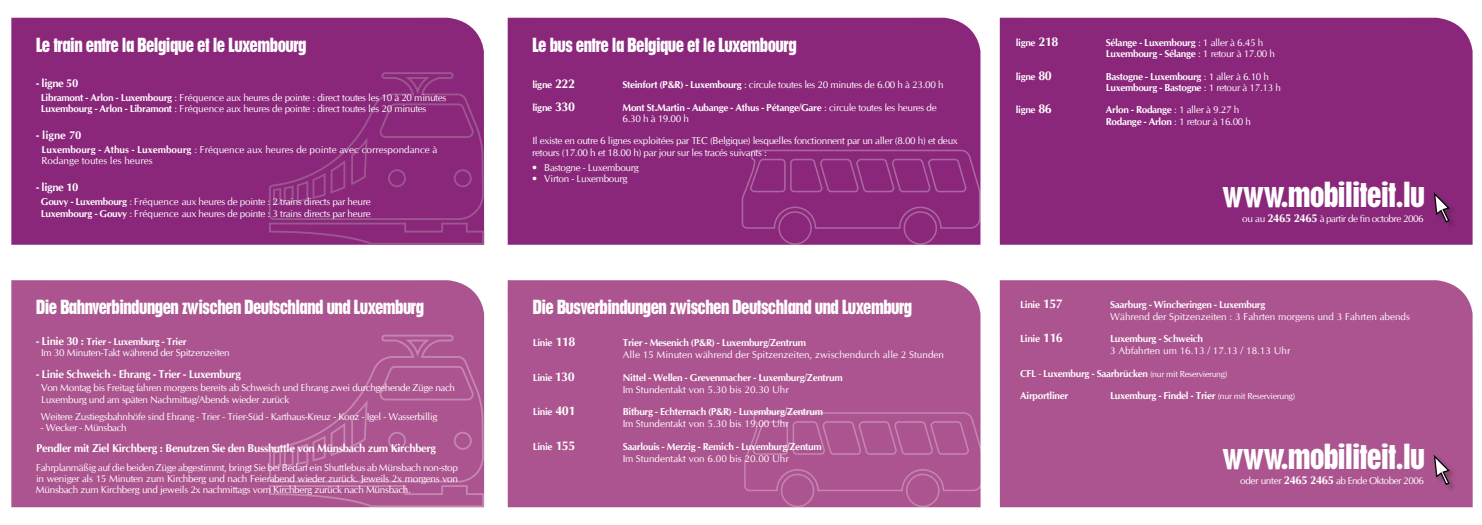
<style>
.page{position:relative;width:1482px;height:525px;background:#fff}
.page>*{position:absolute;margin:0;border:0;box-sizing:border-box;transform-origin:0 0}
.t1{font:700 condensed 33.25px "Placard MT Std";letter-spacing:-.03em;color:#fff}
.t2{font:700 condensed 18.75px "Placard MT Std";letter-spacing:-.03em;color:#fff}
.t3{font:700 11.25px "CG Omega";letter-spacing:-.03em;color:#fff}
.t4{font:10px/11.2px "CG Omega";letter-spacing:-.03em;color:#fff}
.t5{font:700 10px/11.2px "CG Omega";letter-spacing:-.03em;color:#fff}
.t6{font:10px/11.2px "CG Omega";color:#fff}
.t7{font:10px "CG Omega";letter-spacing:-.05em;color:#fff}
.s1{font-weight:700}
.s2{font-size:12.5px}
.s3{font-weight:400}
.s4{font-weight:700;font-size:11.25px}
.s5{font-weight:400;font-size:8.75px}
</style>
<div class="page">
<div style="left:11px;top:18px;width:473px;height:226px;background:#8a277b"></div>
<svg style="left:268px;top:221px;width:217px;height:24px;background:#8e317f"></svg>
<div style="left:268px;top:71px;width:216px;height:150px;background:#8a277b"></div>
<div style="left:454px;top:169px;width:18px;height:18px;border:2px solid #9d5790;border-radius:50%"></div>
<div style="left:388px;top:169px;width:18px;height:18px;border:2px solid #9d5790;border-radius:50%"></div>
<svg style="left:272px;top:138px;width:97px;height:68px;background:#8c2d7d"></svg>
<svg style="left:379px;top:75px;width:94px;height:64px;background:#8c2d7d"></svg>
<div style="left:507px;top:18px;width:473px;height:226px;background:#8a277b"></div>
<div style="left:778px;top:211px;width:33px;height:33px;border:2px solid #fff;border-radius:50%"></div>
<div style="left:903px;top:211px;width:34px;height:33px;border:2px solid #fff;border-radius:50%"></div>
<svg style="left:740px;top:149px;width:241px;height:80px;background:#8e2e7f"></svg>
<div style="left:11px;top:280px;width:473px;height:227px;background:#ac548f"></div>
<svg style="left:268px;top:484px;width:217px;height:24px;background:#b26298"></svg>
<div style="left:268px;top:333px;width:216px;height:150px;background:#ac548f"></div>
<div style="left:454px;top:431px;width:18px;height:18px;border:2px solid #fff;border-radius:50%"></div>
<div style="left:388px;top:431px;width:18px;height:18px;border:2px solid #fff;border-radius:50%"></div>
<svg style="left:272px;top:400px;width:97px;height:68px;background:#af5a93"></svg>
<svg style="left:379px;top:338px;width:94px;height:63px;background:#af5b93"></svg>
<div style="left:507px;top:280px;width:473px;height:227px;background:#ac548f"></div>
<div style="left:780px;top:473px;width:34px;height:34px;border:2px solid #fff;border-radius:50%"></div>
<div style="left:906px;top:473px;width:33px;height:34px;border:2px solid #fff;border-radius:50%"></div>
<svg style="left:743px;top:411px;width:238px;height:80px;background:#ae5992"></svg>
<div style="left:999px;top:18px;width:473px;height:226px;background:#8a277b"></div>
<div style="left:999px;top:280px;width:473px;height:227px;background:#ac548f"></div>
<div style="left:1432px;top:192px;width:24px;height:38px;background:#231f20;opacity:.3"></div>
<svg style="left:1432px;top:190px;width:18px;height:33px"></svg>
<div style="left:1432px;top:454px;width:24px;height:38px;background:#231f20;opacity:.3"></div>
<svg style="left:1432px;top:452px;width:18px;height:34px"></svg>
<h2 class="t2" style="left:36px;top:34px;width:272px">Le train entre la Belgique et le Luxembourg</h2>
<p class="t3" style="left:36px;top:76px;width:44px">- ligne 50</p>
<p class="t4" style="left:41px;top:92px;width:407px"><span class="s1">Libramont - Arlon - Luxembourg</span> : Fréquence aux heures de pointe : direct toutes les 10 à 20 minutes<br><span class="s1">Luxembourg - Arlon - Libramont</span> : Fréquence aux heures de pointe : direct toutes les 20 minutes</p>
<p class="t3" style="left:36px;top:128px;width:47px">- ligne 70</p>
<p class="t6" style="left:42px;top:144px;width:397px"><span class="s1">Luxembourg - Athus - Luxembourg</span> : Fréquence aux heures de pointe avec correspondance à<br>Rodange toutes les heures</p>
<p class="t3" style="left:36px;top:180px;width:44px">- ligne 10</p>
<p class="t4" style="left:41px;top:196px;width:331px;line-height:12px"><span class="s1">Gouvy - Luxembourg</span> : Fréquence aux heures de pointe : 2 trains directs par heure<br><span class="s1">Luxembourg - Gouvy</span> : Fréquence aux heures de pointe : 3 trains directs par heure</p>
<h2 class="t2" style="left:532px;top:34px;width:266px">Le bus entre la Belgique et le Luxembourg</h2>
<p class="t5" style="left:532px;top:79px;width:44px">ligne <span class="s2">222</span></p>
<p class="t4" style="left:622px;top:79px;width:323px"><span class="s1">Steinfort (P&amp;R) - Luxembourg</span> : circule toutes les 20 minutes de 6.00 h à 23.00 h</p>
<p class="t5" style="left:532px;top:101px;width:44px">ligne <span class="s2">330</span></p>
<p class="t5" style="left:622px;top:101px;width:316px">Mont St.Martin - Aubange - Athus - Pétange/Gare <span class="s3">: circule toutes les heures de<br>6.30 h à 19.00 h</span></p>
<p class="t4" style="left:532px;top:135px;width:427px">Il existe en outre 6 lignes exploitées par TEC (Belgique) lesquelles fonctionnent par un aller (8.00 h) et deux retours (17.00 h et 18.00 h) par jour sur les tracés suivants :</p>
<p class="t4" style="left:532px;top:162px;width:108px">• Bastogne - Luxembourg</p>
<p class="t4" style="left:532px;top:173px;width:97px">• Virton - Luxembourg</p>
<p class="t5" style="left:1015px;top:37px;width:44px">ligne <span class="s2">218</span></p>
<p class="t5" style="left:1105px;top:37px;width:171px">Sélange - Luxembourg <span class="s3">: 1 aller à 6.45 h<br></span>Luxembourg - Sélange <span class="s3">: 1 retour à 17.00 h</span></p>
<p class="t5" style="left:1015px;top:70px;width:38px">ligne <span class="s2">80</span></p>
<p class="t5" style="left:1105px;top:70px;width:176px">Bastogne - Luxembourg <span class="s3">: 1 aller à 6.10 h<br></span>Luxembourg - Bastogne <span class="s3">: 1 retour à 17.13 h</span></p>
<p class="t5" style="left:1015px;top:104px;width:38px">ligne <span class="s2">86</span></p>
<p class="t4" style="left:1105px;top:104px;width:147px"><span class="s1">Arlon - Rodange</span> : 1 aller à 9.27 h<br><span class="s1">Rodange - Arlon</span> : 1 retour à 16.00 h</p>
<h1 class="t1" style="left:1222px;top:175px;width:204px">www.mobiliteit.lu</h1>
<p class="t7" style="left:1241px;top:212px;width:183px">ou au <span class="s4">2465 2465</span> à partir de fin octobre 2006</p>
<h2 class="t2" style="left:36px;top:296px;width:389px">Die Bahnverbindungen zwischen Deutschland und Luxemburg</h2>
<p class="t4" style="left:41px;top:336px;width:190px;text-indent:-5px"><span class="s4">- Linie 30 :</span> <span class="s1">Trier - Luxemburg - Trier<br></span>Im 30 Minuten-Takt während der Spitzenzeiten</p>
<p class="t3" style="left:36px;top:366px;width:206px">- Linie Schweich - Ehrang - Trier - Luxemburg</p>
<p class="t4" style="left:41px;top:382px;width:415px">Von Montag bis Freitag fahren morgens bereits ab Schweich und Ehrang zwei durchgehende Züge nach<br>Luxemburg und am späten Nachmittag/Abends wieder zurück</p>
<p class="t4" style="left:41px;top:411px;width:398px">Weitere Zustiegsbahnhöfe sind Ehrang - Trier - Trier-Süd - Karthaus-Kreuz - Konz - Igel - Wasserbillig</p>
<p class="t4" style="left:41px;top:422px;width:87px">- Wecker - Münsbach</p>
<p class="t3" style="left:36px;top:441px;width:401px">Pendler mit Ziel Kirchberg : Benutzen Sie den Busshuttle von Münsbach zum Kirchberg</p>
<p class="t4" style="left:36px;top:461px;width:423px;text-align:justify">Fahrplanmäßig auf die beiden Züge abgestimmt, bringt Sie bei Bedarf ein Shuttlebus ab Münsbach non-stop in weniger als 15 Minuten zum Kirchberg und nach Feierabend wieder zurück. Jeweils 2x morgens von Münsbach zum Kirchberg und jeweils 2x nachmittags vom Kirchberg zurück nach Münsbach.</p>
<h2 class="t2" style="left:532px;top:296px;width:381px">Die Busverbindungen zwischen Deutschland und Luxemburg</h2>
<p class="t5" style="left:532px;top:337px;width:44px">Linie <span class="s2">118</span></p>
<p class="t5" style="left:622px;top:337px;width:185px">Trier - Mesenich (P&amp;R) - Luxemburg/Zentrum</p>
<p class="t6" style="left:622px;top:349px;width:323px">Alle 15 Minuten während der Spitzenzeiten, zwischendurch alle 2 Stunden</p>
<p class="t5" style="left:532px;top:371px;width:43px">Linie <span class="s2">130</span></p>
<p class="t5" style="left:622px;top:371px;width:221px">Nittel - Wellen - Grevenmacher - Luxemburg/Zentrum</p>
<p class="t6" style="left:622px;top:383px;width:167px">Im Stundentakt von 5.30 bis 20.30 Uhr</p>
<p class="t5" style="left:532px;top:406px;width:44px">Linie <span class="s2">401</span></p>
<p class="t5" style="left:622px;top:406px;width:202px">Bitburg - Echternach (P&amp;R) - Luxemburg/Zentrum</p>
<p class="t6" style="left:622px;top:418px;width:167px">Im Stundentakt von 5.30 bis 19.00 Uhr</p>
<p class="t5" style="left:532px;top:440px;width:44px">Linie <span class="s2">155</span></p>
<p class="t5" style="left:622px;top:440px;width:200px">Saarlouis - Merzig - Remich - Luxemburg/Zentum</p>
<p class="t6" style="left:622px;top:452px;width:167px">Im Stundentakt von 6.00 bis 20.00 Uhr</p>
<p class="t5" style="left:1020px;top:298px;width:44px">Linie <span class="s2">157</span></p>
<p class="t5" style="left:1110px;top:298px;width:157px">Saarburg - Wincheringen - Luxemburg</p>
<p class="t6" style="left:1110px;top:311px;width:301px">Während der Spitzenzeiten : 3 Fahrten morgens und 3 Fahrten abends</p>
<p class="t5" style="left:1020px;top:333px;width:44px">Linie <span class="s2">116</span></p>
<p class="t5" style="left:1110px;top:333px;width:94px">Luxemburg - Schweich</p>
<p class="t6" style="left:1110px;top:345px;width:182px">3 Abfahrten um 16.13 / 17.13 / 18.13 Uhr</p>
<p class="t5" style="left:1020px;top:367px;width:209px">CFL <span class="s3">-</span> Luxemburg - Saarbrücken <span class="s5">(nur mit Reservierung)</span></p>
<p class="t5" style="left:1020px;top:390px;width:50px">Airportliner</p>
<p class="t5" style="left:1110px;top:390px;width:186px">Luxemburg - Findel - Trier <span class="s5">(nur mit Reservierung)</span></p>
<h1 class="t1" style="left:1222px;top:437px;width:204px">www.mobiliteit.lu</h1>
<p class="t7" style="left:1239px;top:474px;width:185px">oder unter <span class="s4">2465 2465</span> ab Ende Oktober 2006</p>
</div>
